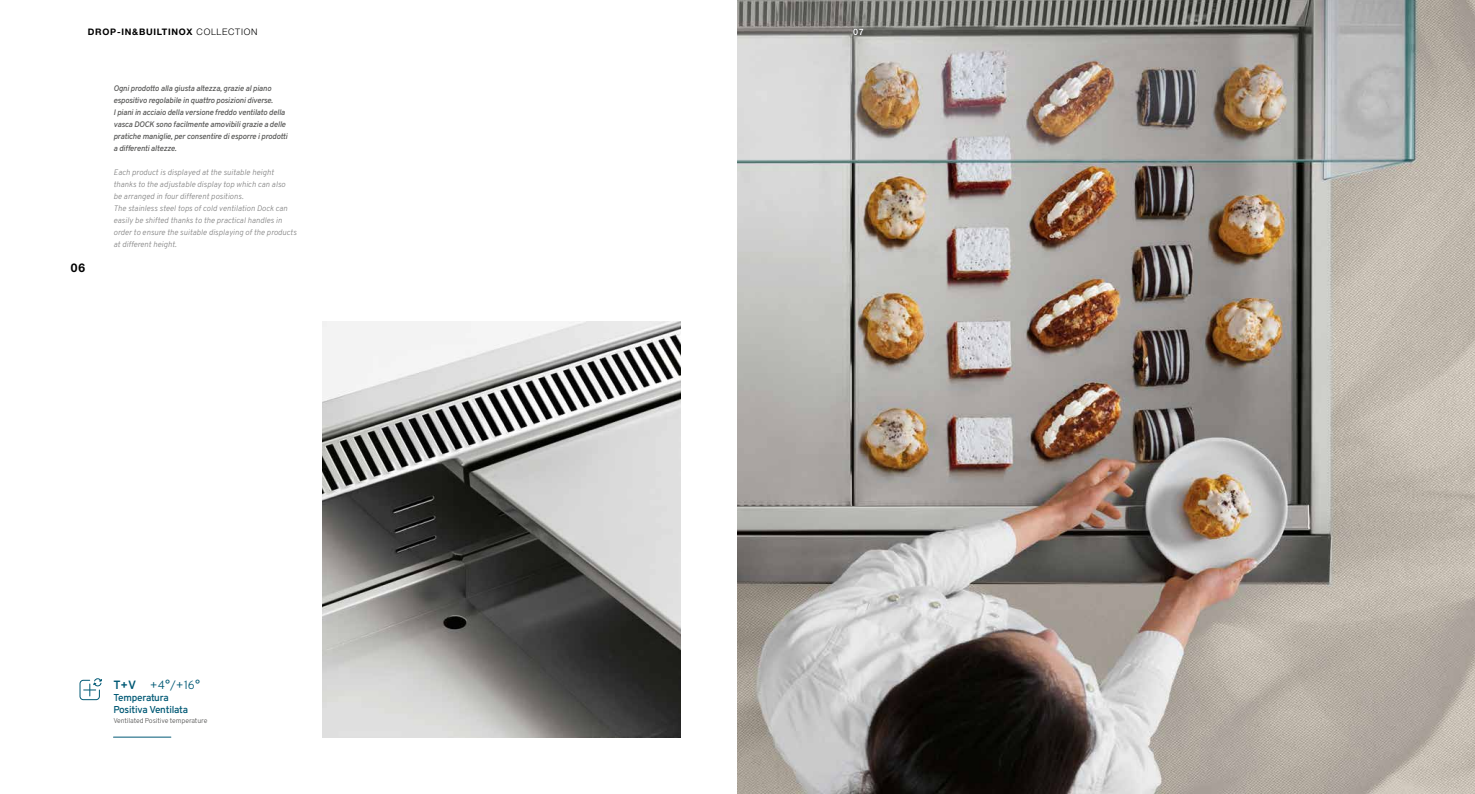
<style>
.page{position:relative;width:1475px;height:794px;background:#fff}
.page>*{position:absolute;margin:0;border:0;box-sizing:border-box;transform-origin:0 0}
.t1{font:300 12px "Overpass";color:#005975}
.t2{font:700 12px "Helvetica Neue LT Std";color:#000}
.t3{font:600 10px/12px "Overpass";letter-spacing:-.02em;color:#005975}
.t4{font:700 9px "Helvetica Neue LT Std";letter-spacing:.08em;color:#000}
.t5{font:700 9px "Helvetica Neue LT Std";color:#fff}
.t6{font:italic 300 8px/12px "Overpass";color:#878787}
.t7{font:italic 600 8px/12px "Overpass";letter-spacing:-.02em;color:#575756}
.t8{font:300 7px "Overpass";letter-spacing:-.02em;color:#575756}
.s1{font-weight:300}
.s2{font-weight:700}
</style>
<div class="page">
<img style="left:737px;top:0;width:737px;height:794px">
<img style="left:322px;top:321px;width:358px;height:416px">
<hr style="left:113px;top:737px;width:58px;height:1px;background:#005975">
<svg style="left:80px;top:678px;width:22px;height:22px"></svg>
<p class="t4" style="left:88px;top:26px;width:171px">DROP-IN&amp;BUILTINOX <span class="s1">COLLECTION</span></p>
<p class="t5" style="left:853px;top:26px;width:12px">07</p>
<h1 class="t2" style="left:71px;top:260px;width:16px">06</h1>
<p class="t7" style="left:113px;top:82px;width:175px">Ogni prodotto alla giusta altezza, grazie al piano espositivo regolabile in quattro posizioni diverse.<br>I piani in acciaio della versione freddo ventilato della vasca DOCK sono facilmente amovibili grazie a delle pratiche maniglie, per consentire di esporre i prodotti a differenti altezze.</p>
<p class="t6" style="left:113px;top:166px;width:185px">Each product is displayed at the suitable height thanks to the adjustable display top which can also<br>be arranged in four different positions.<br>The stainless steel tops of cold ventilation Dock can easily be shifted thanks to the practical handles in order to ensure the suitable displaying of the products at different height.</p>
<h1 class="t1" style="left:113px;top:677px;width:88px"><span class="s2">T+V</span> +4°/+16°</h1>
<p class="t3" style="left:113px;top:691px;width:76px">Temperatura<br>Positiva Ventilata</p>
<p class="t8" style="left:113px;top:716px;width:95px">Ventilated Positive temperature</p>
</div>
